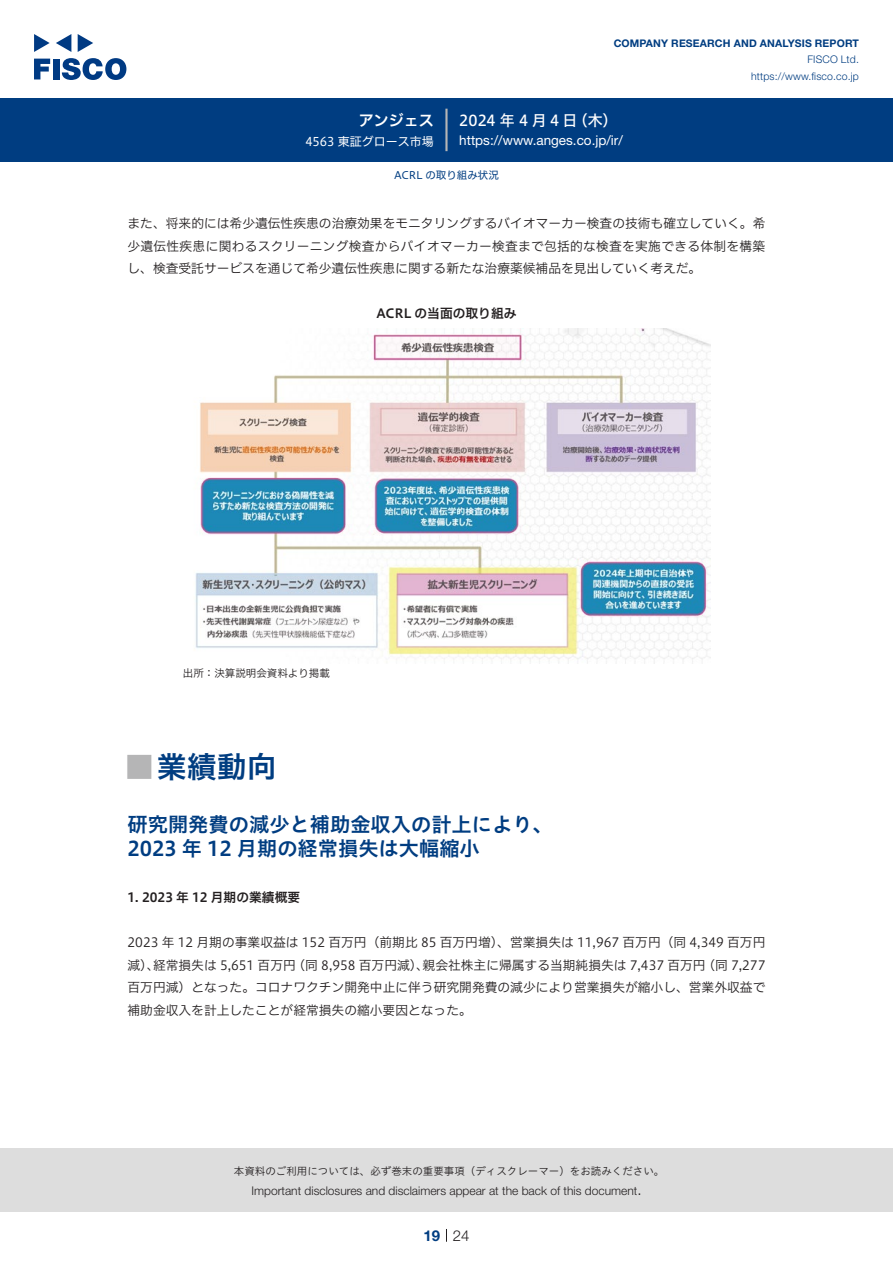
<style>
.page{position:relative;width:893px;height:1263px;background:#fff}
.page>*{position:absolute;margin:0;border:0;box-sizing:border-box;transform-origin:0 0}
.t1{font:30px "Hiragino UD Sans Std N W6";color:#003d81}
.t2{font:24px "Hiragino UD Sans Std N W6";color:#b5b5b6}
.中タイトル{font:20.25px/24px "Hiragino UD Sans Std W6";color:#003d81}
.t3{font:15px "Hiragino UD Sans F Std N W5";letter-spacing:.225em;color:#fff}
.t4{font:15px "Hiragino UD Sans F Std N W6";color:#fff}
.t5{font:300 15px "Helvetica Neue LT Std";color:#231f20}
.t6{font:700 15px "Helvetica Neue LT Std";color:#003d81}
.t7{font:13.5px "Helvetica Neue LT Std";color:#fff}
.本文{font:12.75px/22.5px "Hiragino UD Sans F Std N W3";color:#231f20;text-align:justify}
.小タイトル{font:12.75px "Hiragino UD Sans F Std N W6";color:#231f20}
.チャートタイトル{font:12.75px "Hiragino UD Sans F Std N W6";color:#231f20}
.t8{font:300 12px "Helvetica Neue LT Std";color:#231f20}
.t9{font:12px "Hiragino UD Sans F Std N W4";color:#fff}
.t10{font:10.5px "Hiragino UD Sans Std W3";color:#231f20}
.t11{font:700 10.5px "Helvetica Neue LT Std";letter-spacing:.015em;color:#003d81}
.t12{font:300 10.5px/16.5px "Helvetica Neue LT Std";letter-spacing:.015em;color:#003d81;text-align:right}
.表組み基本スタイル{font:10.5px "Hiragino UD Sans F Std N W3";color:#231f20}
.ヘッダー{font:10.5px "Hiragino UD Sans F Std N W4";color:#003d81}
</style>
<div class="page">
<div style="left:0;top:1148px;width:893px;height:64px;background:#ddd"></div>
<svg style="left:34px;top:59px;width:16px;height:20px"></svg>
<div style="left:53px;top:59px;width:6px;height:20px;background:#003a83"></div>
<svg style="left:62px;top:58px;width:64px;height:22px"></svg>
<svg style="left:34px;top:34px;width:16px;height:18px"></svg>
<svg style="left:78px;top:34px;width:15px;height:18px"></svg>
<svg style="left:56px;top:34px;width:15px;height:18px"></svg>
<div style="left:0;top:98px;width:893px;height:64px;background:#003d81"></div>
<hr style="left:445px;top:109px;width:3px;height:42px;background:#b5b5b6">
<svg style="left:446px;top:1229px;width:1px;height:13px"></svg>
<img style="left:195px;top:328px;width:515px;height:335px">
<p class="t4" style="left:359px;top:109px;width:77px">アンジェス</p>
<p class="t9" style="left:305px;top:132px;width:130px">4563 東証グロース市場</p>
<p class="t11" style="left:614px;top:37px;width:247px">COMPANY RESEARCH AND ANALYSIS REPORT</p>
<p class="t12" style="left:751px;top:51px;width:109px">FISCO Ltd. https://www.fisco.co j p.</p>
<p class="t3" style="left:459px;top:109px;width:120px">2024年4月4日</p>
<p class="t3" style="left:573px;top:109px;width:46px">（木(</p>
<p class="t7" style="left:459px;top:132px;width:165px">https://www.anges. c o j p. /i r/</p>
<p class="ヘッダー" style="left:394px;top:167px;width:106px">ACRL の取り組み状況</p>
<p class="本文" style="left:128px;top:211px;width:639px">また、将来的には希少遺伝性疾患の治療効果をモニタリングするバイオマーカー検査の技術も確立していく。希少遺伝性疾患に関わるスクリーニング検査からバイオマーカー検査まで包括的な検査を実施できる体制を構築し、検査受託サービスを通じて希少遺伝性疾患に関する新たな治療薬候補品を見出していく考えだ。</p>
<p class="チャートタイトル" style="left:376px;top:304px;width:142px">ACRL の当面の取り組み</p>
<p class="表組み基本スタイル" style="left:183px;top:665px;width:148px">出所：決算説明会資料より掲載</p>
<p class="t1" style="left:157px;top:744px;width:121px">業績動向</p>
<p class="t2" style="left:128px;top:748px;width:25px">█</p>
<p class="中タイトル" style="left:128px;top:811px;width:427px">研究開発費の減少と補助金収入の計上により、<br>2023 年 12 月期の経常損失は大幅縮小</p>
<p class="小タイトル" style="left:128px;top:887px;width:174px">1. 2023 年 12 月期の業績概要</p>
<p class="本文" style="left:128px;top:930px;width:639px;text-align:right">2023 年 12 月期の事業収益は 152 百万円（前期比 85 百万円増）、営業損失は 11,967 百万円（同 4,349 百万円（同 7,277</p>
<p class="本文" style="left:128px;top:953px;width:639px;text-align:left">減）、<br>百万円減）となった。コロナワクチン開発中止に伴う研究開発費の減少により営業損失が縮小し、営業外収益で補助金収入を計上したことが経常損失の縮小要因となった。</p>
<p class="本文" style="left:293px;top:953px;width:138px">（同 8,958 百万円減）、</p>
<p class="本文" style="left:153px;top:953px;width:144px">経常損失は 5,651 百万円</p>
<p class="本文" style="left:423px;top:953px;width:285px">親会社株主に帰属する当期純損失は 7,437 百万円</p>
<p class="t10" style="left:234px;top:1163px;width:432px">本資料のご利用については、必ず巻末の重要事項（ディスクレーマー）をお読みください。</p>
<p class="t5" style="left:637px;top:1180px;width:6px">.</p>
<p class="t8" style="left:251px;top:1183px;width:387px">Important disclosures and disclaimers appear at the back of this document</p>
<p class="t6" style="left:423px;top:1226px;width:18px">19</p>
<p class="t5" style="left:453px;top:1226px;width:18px">24</p>
</div>
